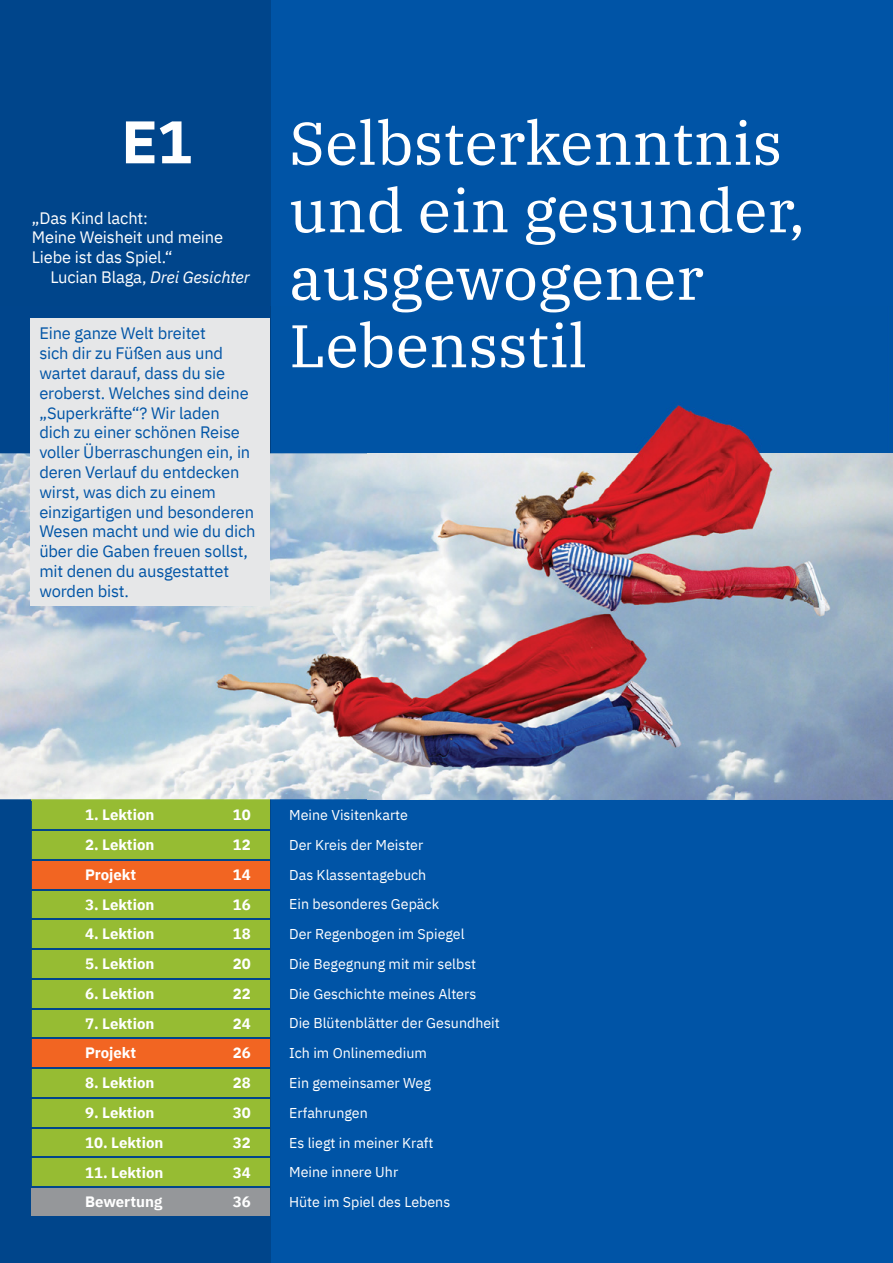
<style>
.page{position:relative;width:893px;height:1263px;background:#0054a6}
.page>*{position:absolute;margin:0;border:0;box-sizing:border-box;transform-origin:0 0}
.t1{font:60px/67.5px "IBM Plex Serif";color:#fff}
.t2{font:700 60px "IBM Plex Sans";color:#fff}
.t3{font:16.5px/19.8px "IBM Plex Sans";letter-spacing:-.01em;color:#0054a6}
.t4{font:16.5px/19.8px "IBM Plex Sans";letter-spacing:-.01em;color:#fff}
.t5{font:italic 16.5px "IBM Plex Sans";letter-spacing:-.01em;color:#fff}
.t6{font:700 15px "IBM Plex Sans";color:#fff}
.t7{font:14.25px "IBM Plex Sans";color:#fff}
.s1{font-style:normal}
</style>
<div class="page">
<div style="left:0;top:0;width:270px;height:1263px;background:#00458b"></div>
<div style="left:32px;top:801px;width:238px;height:58px;background:#96bc33"></div>
<div style="left:32px;top:861px;width:238px;height:28px;background:#f26522"></div>
<svg style="left:32px;top:891px;width:238px;height:295px;background:#9db132"></svg>
<div style="left:32px;top:1187px;width:238px;height:30px;background:#95979a"></div>
<hr style="left:32px;top:799px;width:238px;height:2px;background:#96bc33">
<hr style="left:32px;top:829px;width:238px;height:2px;background:#00458b">
<hr style="left:32px;top:918px;width:238px;height:2px;background:#00458b">
<hr style="left:32px;top:948px;width:238px;height:2px;background:#00458b">
<hr style="left:32px;top:978px;width:238px;height:1px;background:#00458b">
<hr style="left:32px;top:1008px;width:238px;height:1px;background:#00458b">
<hr style="left:32px;top:1037px;width:238px;height:2px;background:#00458b">
<hr style="left:32px;top:1067px;width:238px;height:2px;background:#00458b">
<hr style="left:32px;top:1097px;width:238px;height:2px;background:#00458b">
<hr style="left:32px;top:1127px;width:238px;height:1px;background:#00458b">
<hr style="left:32px;top:1157px;width:238px;height:1px;background:#00458b">
<hr style="left:32px;top:1186px;width:238px;height:2px;background:#00458b">
<hr style="left:32px;top:1216px;width:238px;height:2px;background:#00458b">
<img style="left:0;top:306px;width:893px;height:493px">
<img style="left:292px;top:306px;width:412px;height:6px">
<img style="left:292px;top:321px;width:293px;height:47px">
<div style="left:31px;top:318px;width:239px;height:287px;background:#e6e7e8"></div>
<h1 class="t2" style="left:121px;top:94px;width:73px">E1</h1>
<h1 class="t1" style="left:289px;top:105px;width:517px">Selbsterkenntnis und ein gesunder, ausgewogener</h1>
<p class="t4" style="left:32px;top:206px;width:193px">„Das Kind lacht:<br>Meine Weisheit und meine<br>Liebe ist das Spiel.“</p>
<p class="t5" style="left:50px;top:264px;width:201px"><span class="s1">Lucian Blaga,</span> Drei Gesichter</p>
<p class="t3" style="left:39px;top:322px;width:218px">Eine ganze Welt breitet<br>sich dir zu Füßen aus und wartet darauf, dass du sie eroberst. Welches sind deine „Superkräfte“? Wir laden<br>dich zu einer schönen Reise voller Überraschungen ein, in deren Verlauf du entdecken wirst, was dich zu einem einzigartigen und besonderen<br>Wesen macht und wie du dich über die Gaben freuen sollst, mit denen du ausgestattet worden bist.</p>
<p class="t6" style="left:85px;top:803px;width:71px">1. Lektion</p>
<p class="t6" style="left:233px;top:803px;width:19px">10</p>
<p class="t7" style="left:289px;top:804px;width:120px">Meine Visitenkarte</p>
<p class="t6" style="left:85px;top:833px;width:71px">2. Lektion</p>
<p class="t6" style="left:233px;top:833px;width:19px">12</p>
<p class="t7" style="left:289px;top:834px;width:136px">Der Kreis der Meister</p>
<p class="t6" style="left:85px;top:863px;width:53px">Projekt</p>
<p class="t6" style="left:233px;top:863px;width:20px">14</p>
<p class="t7" style="left:289px;top:864px;width:139px">Das Klassentagebuch</p>
<p class="t6" style="left:85px;top:892px;width:71px">3. Lektion</p>
<p class="t6" style="left:233px;top:892px;width:19px">16</p>
<p class="t7" style="left:289px;top:893px;width:152px">Ein besonderes Gepäck</p>
<p class="t6" style="left:85px;top:922px;width:71px">4. Lektion</p>
<p class="t6" style="left:233px;top:922px;width:19px">18</p>
<p class="t7" style="left:289px;top:923px;width:177px">Der Regenbogen im Spiegel</p>
<p class="t6" style="left:85px;top:952px;width:71px">5. Lektion</p>
<p class="t6" style="left:233px;top:952px;width:19px">20</p>
<p class="t7" style="left:289px;top:953px;width:189px">Die Begegnung mit mir selbst</p>
<p class="t6" style="left:85px;top:982px;width:71px">6. Lektion</p>
<p class="t6" style="left:233px;top:982px;width:19px">22</p>
<p class="t7" style="left:289px;top:983px;width:189px">Die Geschichte meines Alters</p>
<p class="t6" style="left:85px;top:1011px;width:71px">7. Lektion</p>
<p class="t6" style="left:233px;top:1011px;width:19px">24</p>
<p class="t7" style="left:289px;top:1012px;width:212px">Die Blütenblätter der Gesundheit</p>
<p class="t6" style="left:85px;top:1041px;width:53px">Projekt</p>
<p class="t6" style="left:233px;top:1041px;width:20px">26</p>
<p class="t7" style="left:289px;top:1042px;width:139px">Ich im Onlinemedium</p>
<p class="t6" style="left:85px;top:1071px;width:71px">8. Lektion</p>
<p class="t6" style="left:233px;top:1071px;width:19px">28</p>
<p class="t7" style="left:289px;top:1072px;width:143px">Ein gemeinsamer Weg</p>
<p class="t6" style="left:85px;top:1101px;width:71px">9. Lektion</p>
<p class="t6" style="left:233px;top:1101px;width:19px">30</p>
<p class="t7" style="left:289px;top:1102px;width:80px">Erfahrungen</p>
<p class="t6" style="left:85px;top:1130px;width:80px">10. Lektion</p>
<p class="t6" style="left:233px;top:1130px;width:19px">32</p>
<p class="t7" style="left:289px;top:1131px;width:146px">Es liegt in meiner Kraft</p>
<p class="t6" style="left:85px;top:1160px;width:80px">11. Lektion</p>
<p class="t6" style="left:233px;top:1160px;width:19px">34</p>
<p class="t7" style="left:289px;top:1161px;width:111px">Meine innere Uhr</p>
<p class="t6" style="left:85px;top:1190px;width:79px">Bewertung</p>
<p class="t6" style="left:233px;top:1190px;width:20px">36</p>
<p class="t7" style="left:289px;top:1191px;width:163px">Hüte im Spiel des Lebens</p>
</div>
